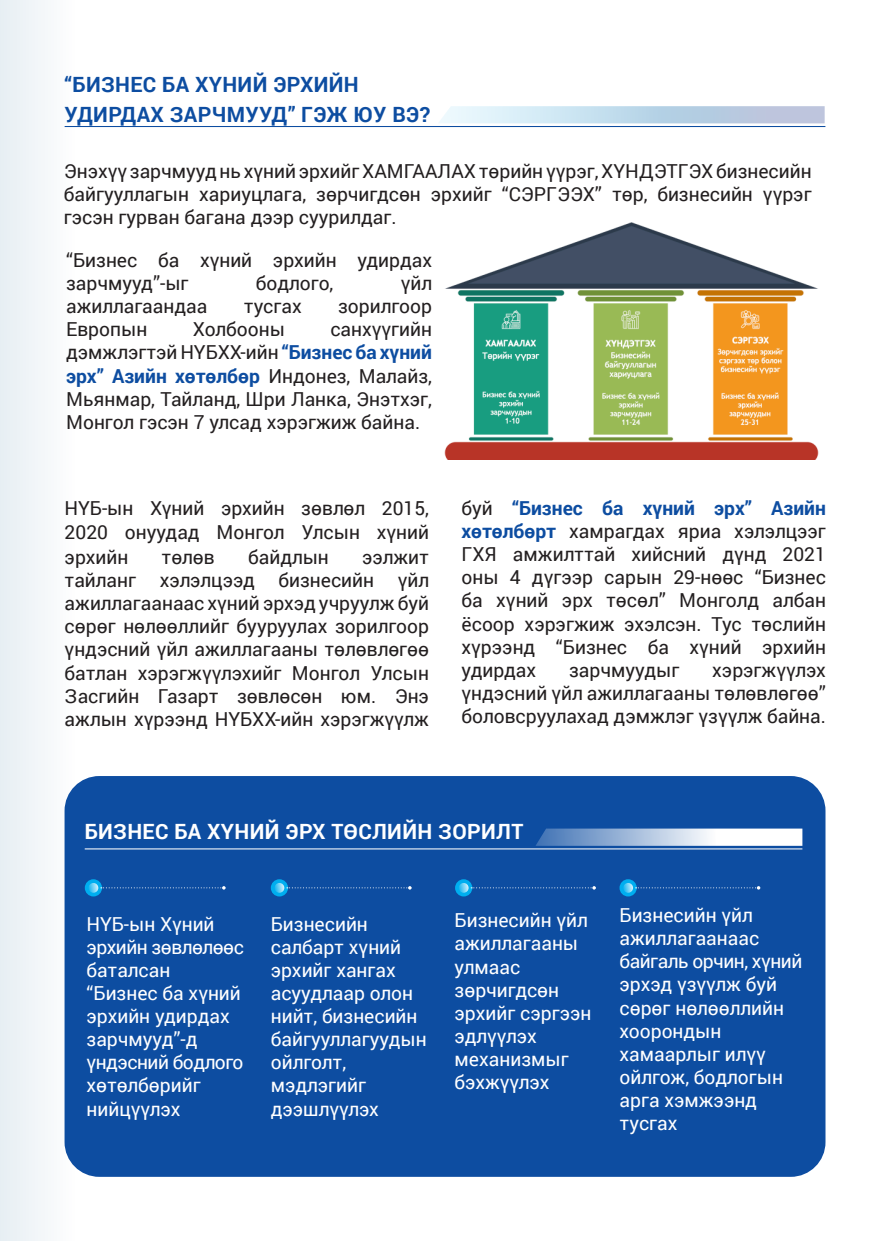
<style>
.page{position:relative;width:876px;height:1241px;background:#fff}
.page>*{position:absolute;margin:0;border:0;box-sizing:border-box;transform-origin:0 0}
.Normal__Web{font:700 21px/29.4px "Roboto";letter-spacing:.015em;color:#0d4da1}
.t1{font:700 21px "Roboto";letter-spacing:.015em;color:#fff}
.Normal__Web-2{font:19.25px/23.1px "Roboto";color:#231f20;text-align:justify}
.List_Paragraph{font:19.25px/23.1px "Roboto";color:#fff}
.s1{font-weight:700;color:#0d4da1}
</style>
<div class="page">
<div style="left:0;top:0;width:78px;height:1240px;background:#f2f6f9"></div>
<img style="left:444px;top:222px;width:375px;height:238px">
<div style="left:64px;top:776px;width:761px;height:400px;background:#0d4da1;border-radius:35px"></div>
<hr style="left:85px;top:848px;width:717px;height:1px;background:#fff">
<svg style="left:536px;top:828px;width:266px;height:17px;background:#b6c9e2"></svg>
<svg style="left:85px;top:879px;width:17px;height:17px"></svg>
<svg style="left:88px;top:882px;width:10px;height:10px"></svg>
<svg style="left:101px;top:886px;width:124px;height:3px"></svg>
<svg style="left:271px;top:879px;width:17px;height:17px"></svg>
<svg style="left:274px;top:882px;width:10px;height:10px"></svg>
<svg style="left:287px;top:886px;width:124px;height:3px"></svg>
<svg style="left:455px;top:879px;width:17px;height:17px"></svg>
<svg style="left:458px;top:882px;width:10px;height:10px"></svg>
<svg style="left:471px;top:886px;width:124px;height:3px"></svg>
<svg style="left:619px;top:879px;width:17px;height:17px"></svg>
<svg style="left:623px;top:882px;width:9px;height:10px"></svg>
<svg style="left:635px;top:886px;width:125px;height:3px"></svg>
<hr style="left:65px;top:126px;width:760px;height:1px;background:#0d4da1">
<svg style="left:439px;top:106px;width:385px;height:17px;background:#c7dbeb"></svg>
<p class="Normal__Web" style="left:65px;top:69px;width:367px">“БИЗНЕС БА ХҮНИЙ ЭРХИЙН<br>УДИРДАХ ЗАРЧМУУД” ГЭЖ ЮУ ВЭ?</p>
<p class="Normal__Web-2" style="left:64px;top:158px;width:749px">Энэхүү зарчмууд нь хүний эрхийг ХАМГААЛАХ төрийн үүрэг, ХҮНДЭТГЭХ бизнесийн байгууллагын хариуцлага, зөрчигдсөн эрхийг “СЭРГЭЭХ” төр, бизнесийн үүрэг гэсэн гурван багана дээр суурилдаг.</p>
<p class="Normal__Web-2" style="left:66px;top:248px;width:367px">“Бизнес ба хүний эрхийн удирдах зарчмууд”-ыг</p>
<p class="Normal__Web-2" style="left:256px;top:271px;width:79px">бодлого,</p>
<p class="Normal__Web-2" style="left:400px;top:271px;width:33px">үйл</p>
<p class="Normal__Web-2" style="left:66px;top:294px;width:143px">ажиллагаандаа</p>
<p class="Normal__Web-2" style="left:244px;top:294px;width:59px">тусгах</p>
<p class="Normal__Web-2" style="left:338px;top:294px;width:95px">зорилгоор</p>
<p class="Normal__Web-2" style="left:66px;top:317px;width:83px">Европын</p>
<p class="Normal__Web-2" style="left:193px;top:317px;width:94px">Холбооны</p>
<p class="Normal__Web-2" style="left:66px;top:317px;width:367px;text-indent:264px">санхүүгийн дэмжлэгтэй НҮБХХ-ийн <span class="s1">“Бизнес ба хүний эрх” Азийн хөтөлбөр</span> Индонез, Малайз, Мьянмар, Тайланд, Шри Ланка, Энэтхэг, Монгол гэсэн 7 улсад хэрэгжиж байна.</p>
<p class="Normal__Web-2" style="left:65px;top:495px;width:366px;line-height:24.5px">НҮБ-ын Хүний эрхийн зөвлөл 2015, 2020 онуудад Монгол Улсын хүний эрхийн</p>
<p class="Normal__Web-2" style="left:162px;top:544px;width:55px">төлөв</p>
<p class="Normal__Web-2" style="left:248px;top:544px;width:82px">байдлын</p>
<p class="Normal__Web-2" style="left:65px;top:544px;width:366px;text-indent:297px">ээлжит тайланг хэлэлцээд бизнесийн үйл ажиллагаанаас хүний эрхэд учруулж буй сөрөг нөлөөллийг бууруулах зорилгоор үндэсний үйл ажиллагааны төлөвлөгөө батлан хэрэгжүүлэхийг Монгол Улсын Засгийн Газарт зөвлөсөн юм. Энэ ажлын хүрээнд НҮБХХ-ийн хэрэгжүүлж</p>
<p class="Normal__Web-2" style="left:461px;top:495px;width:366px">буй <span class="s1">“Бизнес ба хүний эрх” Азийн хөтөлбөрт</span> хамрагдах яриа хэлэлцээг ГХЯ амжилттай хийсний дүнд 2021 оны 4 дүгээр сарын 29-нөөс “Бизнес ба хүний эрх төсөл” Монголд албан ёсоор хэрэгжиж эхэлсэн. Тус төслийн хүрээнд “Бизнес ба хүний эрхийн удирдах</p>
<p class="Normal__Web-2" style="left:461px;top:657px;width:366px;text-indent:250px">хэрэгжүүлэх үндэсний үйл ажиллагааны төлөвлөгөө” боловсруулахад дэмжлэг үзүүлж байна.</p>
<p class="Normal__Web-2" style="left:569px;top:657px;width:112px">зарчмуудыг</p>
<p class="t1" style="left:85px;top:816px;width:440px">БИЗНЕС БА ХҮНИЙ ЭРХ ТӨСЛИЙН ЗОРИЛТ</p>
<p class="List_Paragraph" style="left:86px;top:911px;width:159px">НҮБ-ын Хүний эрхийн зөвлөлөөс баталсан “Бизнес ба хүний эрхийн удирдах зарчмууд”-д үндэсний бодлого хөтөлбөрийг нийцүүлэх</p>
<p class="List_Paragraph" style="left:271px;top:911px;width:157px">Бизнесийн салбарт хүний эрхийг хангах асуудлаар олон нийт, бизнесийн байгууллагуудын ойлголт, мэдлэгийг дээшлүүлэх</p>
<p class="List_Paragraph" style="left:454px;top:908px;width:138px">Бизнесийн үйл ажиллагааны улмаас зөрчигдсөн эрхийг сэргээн эдлүүлэх механизмыг бэхжүүлэх</p>
<p class="List_Paragraph" style="left:619px;top:902px;width:184px">Бизнесийн үйл ажиллагаанаас байгаль орчин, хүний эрхэд үзүүлж буй сөрөг нөлөөллийн хоорондын хамаарлыг илүү ойлгож, бодлогын арга хэмжээнд тусгах</p>
</div>
